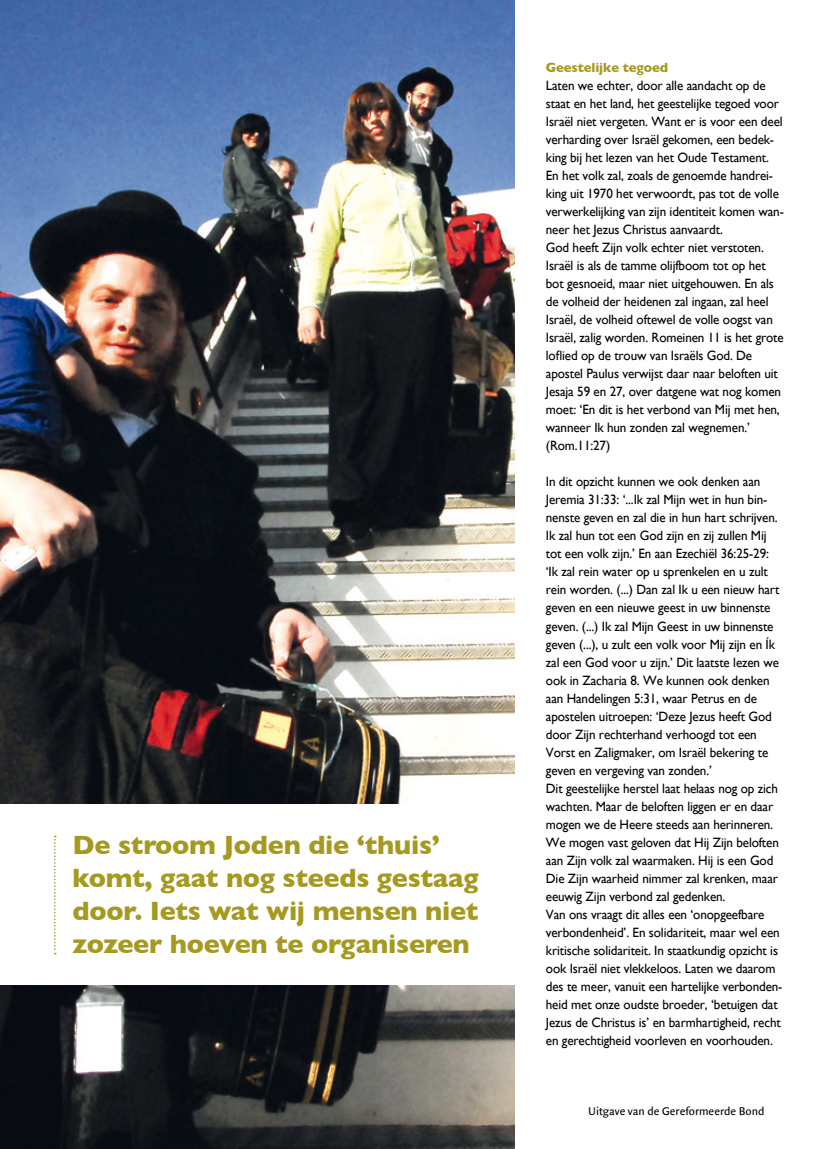
<style>
.page{position:relative;width:838px;height:1149px;background:#fff}
.page>*{position:absolute;margin:0;border:0;box-sizing:border-box;transform-origin:0 0}
.t1{font:700 27px/33px "Gill Sans";letter-spacing:-.01em;color:#a69920}
.t2{font:13.5px/18px "Gill Sans";letter-spacing:-.01em;color:#000}
.t3{font:700 13.5px "Gill Sans";letter-spacing:-.01em;color:#a69920}
.t4{font:12px "Quadraat Sans";color:#000}
</style>
<div class="page">
<img style="left:0;top:0;width:514px;height:1148px">
<div style="left:0;top:804px;width:523px;height:180px;background:#fff"></div>
<svg style="left:54px;top:835px;width:2px;height:119px"></svg>
<h1 class="t1" style="left:73px;top:827px;width:407px">De stroom Joden die ‘thuis’ komt, gaat nog steeds gestaag door. Iets wat wij mensen niet zozeer hoeven te organiseren</h1>
<p class="t3" style="left:546px;top:57px;width:124px">Geestelijke tegoed</p>
<p class="t2" style="left:546px;top:76px;width:239px">Laten we echter, door alle aandacht op de staat en het land, het geestelijke tegoed voor Israël niet vergeten. Want er is voor een deel verharding over Israël gekomen, een bedek&shy;king bij het lezen van het Oude Testament.<br>En het volk zal, zoals de genoemde handrei&shy;king uit 1970 het verwoordt, pas tot de volle verwerkelijking van zijn identiteit komen wan&shy;neer het Jezus Christus aanvaardt.<br>God heeft Zijn volk echter niet verstoten.<br>Israël is als de tamme olijfboom tot op het bot gesnoeid, maar niet uitgehouwen. En als de volheid der heidenen zal ingaan, zal heel Israël, de volheid oftewel de volle oogst van Israël, zalig worden. Romeinen 11 is het grote loflied op de trouw van Israëls God. De apostel Paulus verwijst daar naar beloften uit Jesaja 59 en 27, over datgene wat nog komen moet: ‘En dit is het verbond van Mij met hen, wanneer Ik hun zonden zal wegnemen.’ (Rom.11:27)</p>
<p class="t2" style="left:546px;top:472px;width:238px">In dit opzicht kunnen we ook denken aan Jeremia 31:33: ‘...Ik zal Mijn wet in hun bin&shy;nenste geven en zal die in hun hart schrijven.<br>Ik zal hun tot een God zijn en zij zullen Mij tot een volk zijn.’ En aan Ezechiël 36:25-29: ‘Ik zal rein water op u sprenkelen en u zult rein worden. (...) Dan zal Ik u een nieuw hart geven en een nieuwe geest in uw binnenste geven. (...) Ik zal Mijn Geest in uw binnenste geven (...), u zult een volk voor Mij zijn en Ík zal een God voor u zijn.’ Dit laatste lezen we ook in Zacharia 8. We kunnen ook denken aan Handelingen 5:31, waar Petrus en de apostelen uitroepen: ‘Deze Jezus heeft God door Zijn rechterhand verhoogd tot een Vorst en Zaligmaker, om Israël bekering te geven en vergeving van zonden.’<br>Dit geestelijke herstel laat helaas nog op zich wachten. Maar de beloften liggen er en daar mogen we de Heere steeds aan herinneren.<br>We mogen vast geloven dat Hij Zijn beloften aan Zijn volk zal waarmaken. Hij is een God Die Zijn waarheid nimmer zal krenken, maar eeuwig Zijn verbond zal gedenken.<br>Van ons vraagt dit alles een ‘onopgeefbare verbondenheid’. En solidariteit, maar wel een kritische solidariteit. In staatkundig opzicht is ook Israël niet vlekkeloos. Laten we daarom des te meer, vanuit een hartelijke verbonden&shy;heid met onze oudste broeder, ‘betuigen dat Jezus de Christus is’ en barmhartigheid, recht en gerechtigheid voorleven en voorhouden.</p>
<p class="t4" style="left:588px;top:1103px;width:178px">Uitgave van de Gereformeerde Bond</p>
</div>
